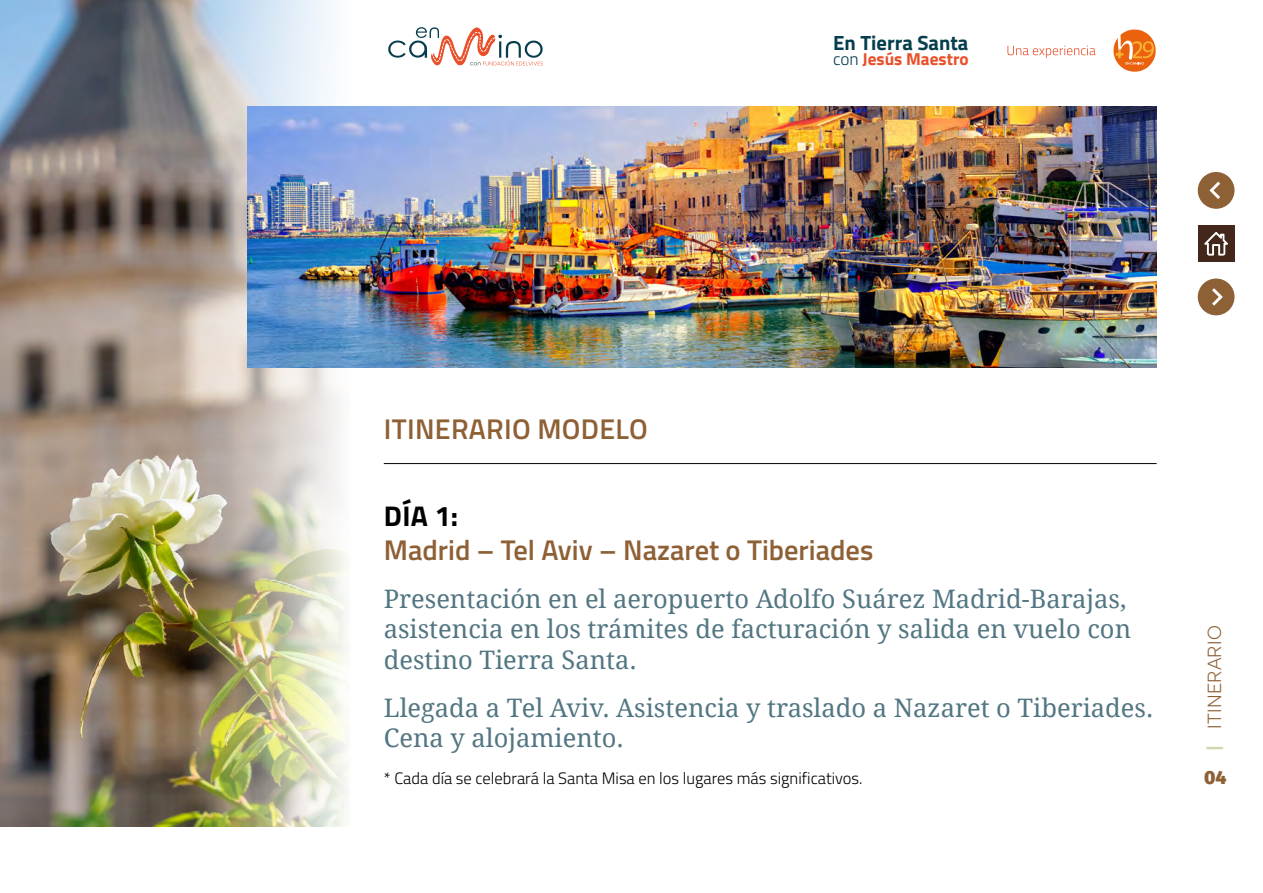
<style>
.page{position:relative;width:1263px;height:893px;background:#fff}
.page>*{position:absolute;margin:0;border:0;box-sizing:border-box;transform-origin:0 0}
.t1{font:600 28.5px "Titillium Web";color:#8e6035}
.t2{font:700 28.5px "Titillium Web";color:#000}
.t3{font:25.5px/30.6px "Droid Serif";color:#527682}
.t4{font:700 20.55px "Titillium Web";color:#053e4c}
.t5{font:300 19.05px "BR Sonoma";letter-spacing:.01em;color:#8e6035}
.t6{font:800 19.05px "Fira Sans";color:#8e6035}
.t7{font:700 17.25px "Titillium Web";color:#e94f28}
.t8{font:300 16.5px "Titillium Web";color:#000}
.s1{font-weight:300;color:#073d4d}
.s2{font-weight:700;color:#d4d5af}
</style>
<div class="page">
<img style="left:0;top:0;width:347px;height:826px">
<hr style="left:384px;top:463px;width:773px;height:1px;background:#000">
<svg style="left:388px;top:27px;width:155px;height:39px"></svg>
<div style="left:1198px;top:225px;width:36px;height:37px;background:#42271a"></div>
<svg style="left:1204px;top:232px;width:24px;height:24px"></svg>
<svg style="left:1198px;top:279px;width:36px;height:36px"></svg>
<svg style="left:1198px;top:172px;width:36px;height:37px"></svg>
<svg style="left:1113px;top:29px;width:43px;height:43px"></svg>
<svg style="left:1007px;top:46px;width:88px;height:12px"></svg>
<img style="left:247px;top:106px;width:910px;height:262px">
<p class="t4" style="left:833px;top:27px;width:137px">En Tierra Santa</p>
<p class="t7" style="left:833px;top:46px;width:137px"><span class="s1">con</span> Jesús Maestro</p>
<p class="t1" style="left:384px;top:408px;width:266px">ITINERARIO MODELO</p>
<p class="t2" style="left:384px;top:494px;width:76px">DÍA 1:</p>
<p class="t1" style="left:384px;top:529px;width:491px">Madrid – Tel Aviv – Nazaret o Tiberiades</p>
<p class="t3" style="left:384px;top:583px;width:749px">Presentación en el aeropuerto Adolfo Suárez Madrid-Barajas, asistencia en los trámites de facturación y salida en vuelo con destino Tierra Santa.</p>
<p class="t3" style="left:384px;top:691px;width:771px">Llegada a Tel Aviv. Asistencia y traslado a Nazaret o Tiberiades.<br>Cena y alojamiento.</p>
<p class="t8" style="left:384px;top:766px;width:480px">* Cada día se celebrará la Santa Misa en los lugares más significativos.</p>
<p class="t5" style="left:1203px;top:751px;width:127px;rotate:-90deg"><span class="s2">|</span> ITINERARIO</p>
<p class="t6" style="left:1204px;top:760px;width:24px">04</p>
</div>
